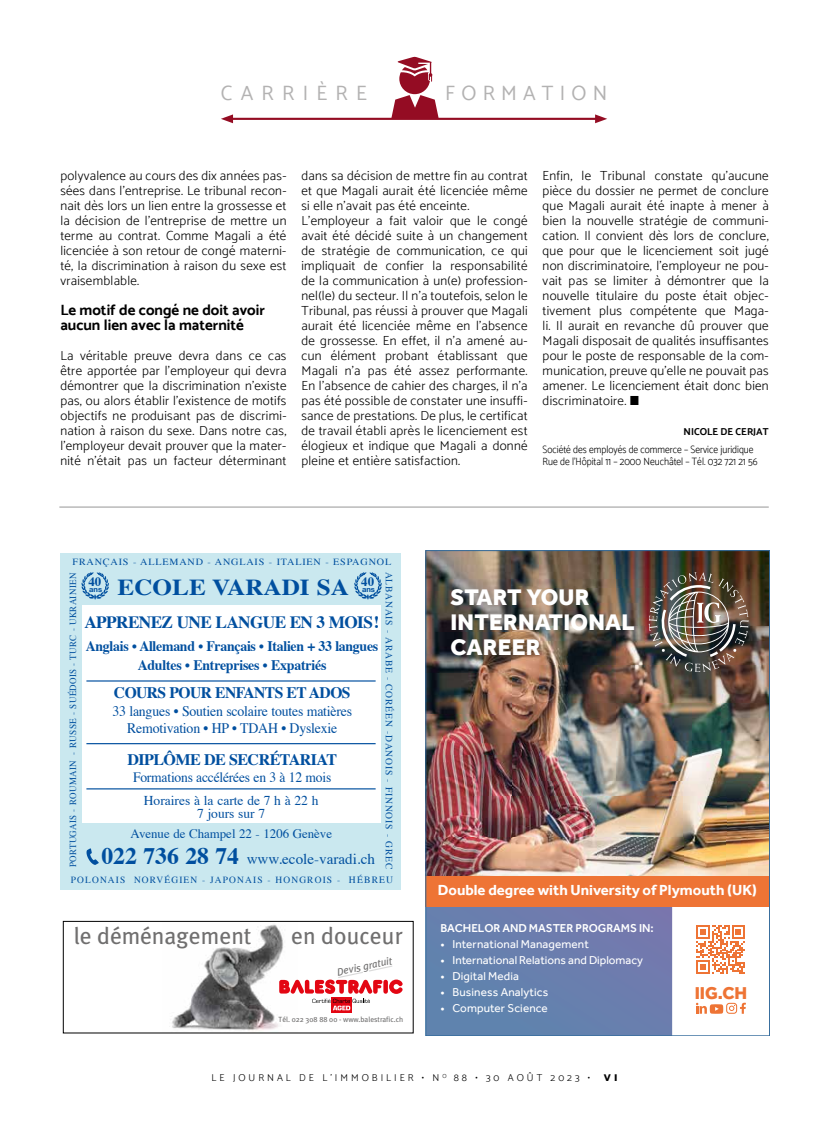
<style>
.page{position:relative;width:830px;height:1134px;background:#fff}
.page>*{position:absolute;margin:0;border:0;box-sizing:border-box;transform-origin:0 0}
.t1{font:23.62px "Meta Plus";color:#706f6f}
.t2{font:800 23.25px/25px "Effra";letter-spacing:.01em;color:#fff}
.t3{font:700 22.88px "Times";color:#004f9f;scale:1.1 1}
.t4{font:20.75px "Catamaran";letter-spacing:.3em;color:#b3b2b2}
.t5{font:20.75px "Catamaran";letter-spacing:.4em;color:#b3b2b2}
.t6{font:800 17.62px "Effra";color:#ee7435}
.t7{font:700 17.25px "Times";letter-spacing:-.035em;color:#004f9f}
.t8{font:700 16px "Times";letter-spacing:-.035em;color:#004f9f}
.t9{font:15.12px "Times";color:#004f9f}
.t10{font:700 15px/15px "Catamaran";color:#000}
.t11{font:700 15px "Effra";color:#fff}
.t12{font:700 14.5px/19.1px "Times";letter-spacing:-.02em;color:#004f9f;text-align:center;scale:.95 1}
.t13{font:14.5px/17.5px "Times";letter-spacing:-.015em;color:#004f9f;text-align:center;scale:.95 1}
.t14{font:14.25px "Times";letter-spacing:-.015em;color:#004f9f;scale:.95 1}
.t15{font:13.5px/13.1px "Times";color:#004f9f;text-align:center}
.t16{font:300 13.12px/15px "Catamaran";letter-spacing:.02em;color:#000;text-align:justify}
.t17{font:12.88px "Times";color:#004f9f}
.t18{font:700 12.88px "Times";color:#004f9f}
.t19{font:11.75px "Effra";letter-spacing:.01em;color:#fff}
.t20{font:500 11.75px "Effra";letter-spacing:-.005em;color:#fff}
.t21{font:300 10.62px/11.9px "Catamaran";color:#000;scale:.9 1}
.t22{font:italic 10.5px "Meta Plus";color:#706f6f}
.t23{font:300 10px "Catamaran";letter-spacing:.3em;color:#000}
.t24{font:700 10px "Catamaran";color:#000}
.t25{font:900 10px "Catamaran";color:#000}
.t26{font:9.62px "Times";letter-spacing:.08em;color:#004f9f}
.t27{font:9.38px "Times";letter-spacing:.04em;color:#004f9f;scale:.95 1}
.t28{font:9.38px "Times";letter-spacing:.08em;color:#004f9f;scale:1.08 1}
.t29{font:9.38px "Times";letter-spacing:.12em;color:#004f9f}
.t30{font:7.5px "Meta Plus";color:#706f6f}
.t31{font:700 7.5px "Helvetica Neue";color:#004f9f}
.s1{font-weight:700;font-size:23.62px}
.s2{font-size:9.62px}
</style>
<div class="page">
<hr style="left:59px;top:507px;width:709px;height:1px;background:#979696">
<svg style="left:391px;top:57px;width:47px;height:61px"></svg>
<hr style="left:229px;top:118px;width:370px;height:2px;background:#940c23">
<svg style="left:221px;top:114px;width:12px;height:9px"></svg>
<svg style="left:594px;top:114px;width:13px;height:9px"></svg>
<img style="left:172px;top:924px;width:111px;height:107px">
<div style="left:63px;top:921px;width:350px;height:112px;border:1px solid #000"></div>
<svg style="left:331px;top:1010px;width:20px;height:2px"></svg>
<svg style="left:279px;top:965px;width:123px;height:45px"></svg>
<img style="left:427px;top:552px;width:84px;height:324px">
<img style="left:511px;top:552px;width:28px;height:163px">
<img style="left:511px;top:715px;width:43px;height:82px">
<img style="left:554px;top:780px;width:172px;height:17px">
<img style="left:726px;top:780px;width:41px;height:96px">
<img style="left:511px;top:797px;width:215px;height:79px">
<img style="left:539px;top:552px;width:228px;height:228px">
<svg style="left:427px;top:906px;width:244px;height:128px;background:#697eac"></svg>
<svg style="left:696px;top:1003px;width:49px;height:11px"></svg>
<div style="left:425px;top:876px;width:344px;height:30px;background:#ee7435"></div>
<img style="left:648px;top:572px;width:100px;height:100px">
<svg style="left:696px;top:925px;width:49px;height:49px"></svg>
<div style="left:60px;top:553px;width:340px;height:337px;background:#cae8ef"></div>
<div style="left:82px;top:605px;width:299px;height:218px;background:#fff"></div>
<svg style="left:81px;top:572px;width:28px;height:27px"></svg>
<svg style="left:354px;top:572px;width:27px;height:27px"></svg>
<svg style="left:86px;top:848px;width:13px;height:17px"></svg>
<hr style="left:86px;top:743px;width:289px;height:1px;background:#004f9f">
<hr style="left:86px;top:788px;width:289px;height:1px;background:#004f9f">
<hr style="left:86px;top:680px;width:289px;height:2px;background:#004f9f">
<h3 class="t5" style="left:221px;top:81px;width:147px">CARRIÈRE</h3>
<h3 class="t4" style="left:445px;top:81px;width:163px">FORMATION</h3>
<p class="t16" style="left:60px;top:168px;width:227px">polyvalence au cours des dix années pas&shy;sées dans l’entreprise. Le tribunal recon&shy;nait dès lors un lien entre la grossesse et la décision de l’entreprise de mettre un terme au contrat. Comme Magali a été licenciée à son retour de congé materni&shy;té, la discrimination à raison du sexe est vraisemblable.</p>
<p class="t10" style="left:60px;top:302px;width:206px">Le motif de congé ne doit avoir aucun lien avec la maternité</p>
<p class="t16" style="left:60px;top:348px;width:227px">La véritable preuve devra dans ce cas être apportée par l’employeur qui devra démontrer que la discrimination n’existe pas, ou alors établir l’existence de motifs objectifs ne produisant pas de discrimi&shy;nation à raison du sexe. Dans notre cas, l’employeur devait prouver que la mater&shy;nité n’était pas un facteur déterminant</p>
<p class="t16" style="left:301px;top:168px;width:227px;text-align:left">dans sa décision de mettre fin au contrat et que Magali aurait été licenciée même si elle n’avait pas été enceinte.<br>L’employeur a fait valoir que le congé avait été décidé suite à un changement de stratégie de communication, ce qui impliquait de confier la responsabilité de la communication à un(e) profession&shy;nel(le) du secteur. Il n’a toutefois, selon le Tribunal, pas réussi à prouver que Magali aurait été licenciée même en l’absence de grossesse. En effet, il n’a amené au&shy;cun élément probant établissant que Magali n’a pas été assez performante.<br>En l’absence de cahier des charges, il n’a pas été possible de constater une insuffi&shy;sance de prestations. De plus, le certificat de travail établi après le licenciement est élogieux et indique que Magali a donné pleine et entière satisfaction.</p>
<p class="t16" style="left:542px;top:168px;width:227px">Enfin, le Tribunal constate qu’aucune pièce du dossier ne permet de conclure que Magali aurait été inapte à mener à bien la nouvelle stratégie de communi&shy;cation. Il convient dès lors de conclure, que pour que le licenciement soit jugé non discriminatoire, l’employeur ne pou&shy;vait pas se limiter à démontrer que la nouvelle titulaire du poste était objec&shy;tivement plus compétente que Maga&shy;li. Il aurait en revanche dû prouver que Magali disposait de qualités insuffisantes pour le poste de responsable de la com&shy;munication, preuve qu’elle ne pouvait pas amener. Le licenciement était donc bien discriminatoire. ■</p>
<p class="t24" style="left:683px;top:426px;width:87px">NICOLE DE CERJAT</p>
<p class="t21" style="left:542px;top:444px;width:240px">Société des employés de commerce – Service juridique<br>Rue de l’Hôpital 11 – 2000 Neuchâtel – Tél. 032 721 21 56</p>
<p class="t28" style="left:72px;top:553px;width:296px">FRANÇAIS - ALLEMAND - ANGLAIS - ITALIEN - ESPAGNOL</p>
<p class="t27" style="left:64px;top:867px;width:311px;rotate:-90deg">PORTUGAIS - ROUMAIN - RUSSE - SUÉDOIS - TURC - UKRAINIEN</p>
<p class="t18" style="left:88px;top:569px;width:14px">40</p>
<p class="t26" style="left:398px;top:572px;width:299px;rotate:90deg">ALBANAIS - ARABE - CORÉEN -DANOIS - FINNOIS - GREC</p>
<p class="t18" style="left:361px;top:569px;width:14px">40</p>
<p class="t31" style="left:89px;top:585px;width:14px">ans</p>
<h3 class="t3" style="left:118px;top:565px;width:211px">ECOLE VARADI SA</h3>
<p class="t31" style="left:362px;top:585px;width:14px">ans</p>
<h3 class="t7" style="left:84px;top:606px;width:296px">APPRENEZ UNE LANGUE EN 3 MOIS!</h3>
<p class="t12" style="left:86px;top:635px;width:309px">Anglais • Allemand • Français • Italien + 33 langues<br>Adultes • Entreprises • Expatriés</p>
<p class="t8" style="left:114px;top:678px;width:238px">COURS POUR ENFANTS ET ADOS</p>
<p class="t13" style="left:112px;top:701px;width:254px">33 langues • Soutien scolaire toutes matières<br>Remotivation • HP • TDAH • Dyslexie</p>
<p class="t8" style="left:127px;top:744px;width:211px">DIPLÔME DE SECRÉTARIAT</p>
<p class="t14" style="left:133px;top:764px;width:210px">Formations accélérées en 3 à 12 mois</p>
<p class="t15" style="left:144px;top:793px;width:176px">Horaires à la carte de 7 h à 22 h<br>7 jours sur 7</p>
<p class="t9" style="left:101px;top:845px;width:275px"><span class="s1">022 736 28 74</span> www.ecole-varadi.ch</p>
<p class="t17" style="left:131px;top:821px;width:203px">Avenue de Champel 22 - 1206 Genève</p>
<p class="t29" style="left:71px;top:871px;width:324px">POLONAIS NORVÉGIEN - JAPONAIS - HONGROIS - <span class="s2">HÉBREU</span></p>
<h1 class="t1" style="left:74px;top:922px;width:179px">le déménagement</h1>
<h1 class="t1" style="left:291px;top:922px;width:113px">en douceur</h1>
<p class="t22" style="left:335px;top:966px;width:58px;rotate:-12deg">Devis gratuit</p>
<p class="t30" style="left:278px;top:1015px;width:126px">Tél. 022 308 88 00 - www.balestrafic.ch</p>
<h2 class="t2" style="left:450px;top:584px;width:185px">START YOUR<br>INTERNATIONAL<br>CAREER</h2>
<p class="t11" style="left:437px;top:881px;width:320px">Double degree with University of Plymouth (UK)</p>
<p class="t20" style="left:440px;top:921px;width:215px">BACHELOR AND MASTER PROGRAMS IN:</p>
<p class="t19" style="left:440px;top:937px;width:150px">• International Management</p>
<p class="t19" style="left:440px;top:953px;width:204px">• International Relations and Diplomacy</p>
<p class="t19" style="left:440px;top:969px;width:80px">• Digital Media</p>
<p class="t19" style="left:440px;top:985px;width:109px">• Business Analytics</p>
<p class="t19" style="left:440px;top:1001px;width:109px">• Computer Science</p>
<h3 class="t6" style="left:694px;top:982px;width:54px">IIG.CH</h3>
<p class="t23" style="left:211px;top:1072px;width:380px">LE JOURNAL DE L’IMMOBILIER • N <sup>O</sup> 88 • 30 AOÛT 2023 •</p>
<p class="t25" style="left:603px;top:1072px;width:15px">V I</p>
</div>
